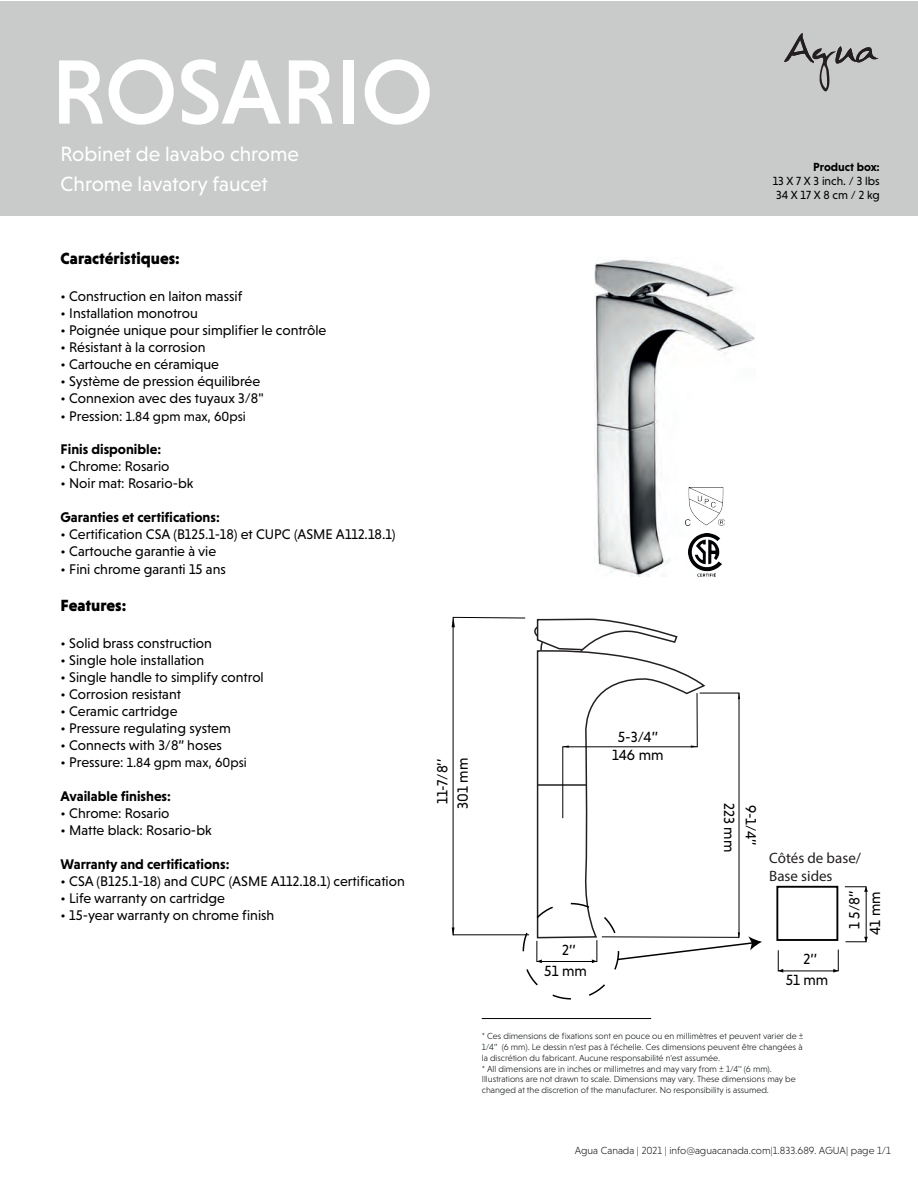
<style>
.page{position:relative;width:918px;height:1188px;background:#fff}
.page>*{position:absolute;margin:0;border:0;box-sizing:border-box;transform-origin:0 0}
.t1{font:500 93px "Niveau Grotesk";color:#fff}
.t2{font:21px/30.2px "Niveau Grotesk";color:#fff}
.t3{font:900 16.5px "Niveau Grotesk";color:#000001}
.t4{font:15px/20.4px "Niveau Grotesk";color:#000001}
.t5{font:15px/18px "Myriad Pro";color:#231f20}
.t6{font:14.25px "Niveau Grotesk";color:#000001}
.t7{font:700 14.25px "Niveau Grotesk";color:#000001}
.t8{font:13.5px "Niveau Grotesk";color:#000001}
.t9{font:12px/14.4px "Niveau Grotesk";color:#000001}
.t10{font:700 12px "Niveau Grotesk";color:#000001}
.t11{font:300 10.5px "Niveau Grotesk";color:#231f20}
.t12{font:300 9px/10.8px "Niveau Grotesk";color:#111416}
.s1{font-size:14.25px}
</style>
<div class="page">
<div style="left:1px;top:1px;width:917px;height:214px;background:#c9cbca"></div>
<svg style="left:784px;top:33px;width:95px;height:59px"></svg>
<hr style="left:482px;top:1018px;width:169px;height:1px;background:#000001">
<img style="left:595px;top:259px;width:160px;height:317px">
<img style="left:685px;top:487px;width:40px;height:38px">
<img style="left:688px;top:533px;width:33px;height:44px">
<svg style="left:778px;top:949px;width:61px;height:24px"></svg>
<svg style="left:844px;top:886px;width:24px;height:56px"></svg>
<div style="left:776px;top:886px;width:62px;height:55px;border:2px solid #000001"></div>
<svg style="left:452px;top:617px;width:310px;height:346px"></svg>
<h1 class="t1" style="left:51px;top:39px;width:383px">ROSARIO</h1>
<h2 class="t2" style="left:61px;top:139px;width:240px">Robinet de lavabo chrome<br>Chrome lavatory faucet</h2>
<p class="t10" style="left:813px;top:160px;width:68px">Product box:</p>
<p class="t9" style="left:773px;top:174px;width:109px">13 X 7 X 3 inch. / 3 lbs<br>34 X 17 X 8 cm / 2 kg</p>
<p class="t3" style="left:61px;top:249px;width:121px">Caractéristiques:</p>
<p class="t6" style="left:61px;top:288px;width:183px">• Construction en laiton massif</p>
<p class="t6" style="left:61px;top:305px;width:139px">• Installation monotrou</p>
<p class="t6" style="left:61px;top:322px;width:267px">• Poignée unique pour simplifier le contrôle</p>
<p class="t6" style="left:61px;top:339px;width:146px">• Résistant à la corrosion</p>
<p class="t6" style="left:61px;top:356px;width:160px">• Cartouche en céramique</p>
<p class="t6" style="left:61px;top:373px;width:201px">• Système de pression équilibrée</p>
<p class="t6" style="left:61px;top:390px;width:205px">• Connexion avec des tuyaux 3/8"</p>
<p class="t8" style="left:61px;top:408px;width:187px"><span class="s1">• Pression:</span> 1.84 gpm max, 60psi</p>
<p class="t7" style="left:61px;top:441px;width:102px">Finis disponible:</p>
<p class="t6" style="left:61px;top:458px;width:110px">• Chrome: Rosario</p>
<p class="t6" style="left:61px;top:475px;width:134px">• Noir mat: Rosario-bk</p>
<p class="t7" style="left:61px;top:509px;width:161px">Garanties et certifications:</p>
<p class="t6" style="left:61px;top:526px;width:336px">• Certification CSA (B125.1-18) et CUPC (ASME A112.18.1)</p>
<p class="t6" style="left:61px;top:543px;width:157px">• Cartouche garantie à vie</p>
<p class="t6" style="left:61px;top:561px;width:167px">• Fini chrome garanti 15 ans</p>
<p class="t3" style="left:61px;top:596px;width:67px">Features:</p>
<p class="t6" style="left:61px;top:635px;width:153px">• Solid brass construction</p>
<p class="t6" style="left:61px;top:652px;width:145px">• Single hole installation</p>
<p class="t6" style="left:61px;top:669px;width:205px">• Single handle to simplify control</p>
<p class="t6" style="left:61px;top:686px;width:122px">• Corrosion resistant</p>
<p class="t6" style="left:61px;top:703px;width:118px">• Ceramic cartridge</p>
<p class="t6" style="left:61px;top:720px;width:172px">• Pressure regulating system</p>
<p class="t6" style="left:61px;top:737px;width:163px">• Connects with 3/8” hoses</p>
<p class="t8" style="left:61px;top:755px;width:188px"><span class="s1">• Pressure:</span> 1.84 gpm max, 60psi</p>
<p class="t7" style="left:61px;top:788px;width:112px">Available finishes:</p>
<p class="t6" style="left:61px;top:805px;width:110px">• Chrome: Rosario</p>
<p class="t6" style="left:61px;top:822px;width:153px">• Matte black: Rosario-bk</p>
<p class="t7" style="left:61px;top:856px;width:170px">Warranty and certifications:</p>
<p class="t6" style="left:61px;top:873px;width:346px">• CSA (B125.1-18) and CUPC (ASME A112.18.1) certification</p>
<p class="t6" style="left:61px;top:890px;width:166px">• Life warranty on cartridge</p>
<p class="t6" style="left:61px;top:907px;width:215px">• 15-year warranty on chrome finish</p>
<p class="t4" style="left:432px;top:809px;width:52px;rotate:-90deg">11-7/8’’<br>301 mm</p>
<p class="t4" style="left:618px;top:727px;width:42px">5-3/4’’</p>
<p class="t4" style="left:612px;top:744px;width:53px">146 mm</p>
<p class="t4" style="left:562px;top:940px;width:15px">2’’</p>
<p class="t4" style="left:544px;top:960px;width:44px">51 mm</p>
<p class="t4" style="left:740px;top:803px;width:51px;rotate:90deg">223 mm</p>
<p class="t4" style="left:761px;top:805px;width:42px;rotate:90deg">9-1/4’’</p>
<p class="t5" style="left:769px;top:849px;width:93px">Côtés de base/<br>Base sides</p>
<p class="t4" style="left:804px;top:949px;width:15px">2’’</p>
<p class="t4" style="left:786px;top:970px;width:44px">51 mm</p>
<p class="t4" style="left:844px;top:935px;width:46px;text-align:center;rotate:-90deg">1 5/8’’<br>41 mm</p>
<p class="t12" style="left:482px;top:1031px;width:323px">* Ces dimensions de fixations sont en pouce ou en millimètres et peuvent varier de ± 1/4’’ (6 mm). Le dessin n’est pas à l’échelle. Ces dimensions peuvent être changées à la discrétion du fabricant. Aucune responsabilité n'est assumée.<br>* All dimensions are in inches or millimetres and may vary from ± 1/4’’ (6 mm).<br>Illustrations are not drawn to scale. Dimensions may vary. These dimensions may be changed at the discretion of the manufacturer. No responsibility is assumed.</p>
<p class="t11" style="left:575px;top:1144px;width:317px">Agua Canada | 2021 | info@aguacanada.com|1.833.689. AGUA| page 1/1</p>
</div>
